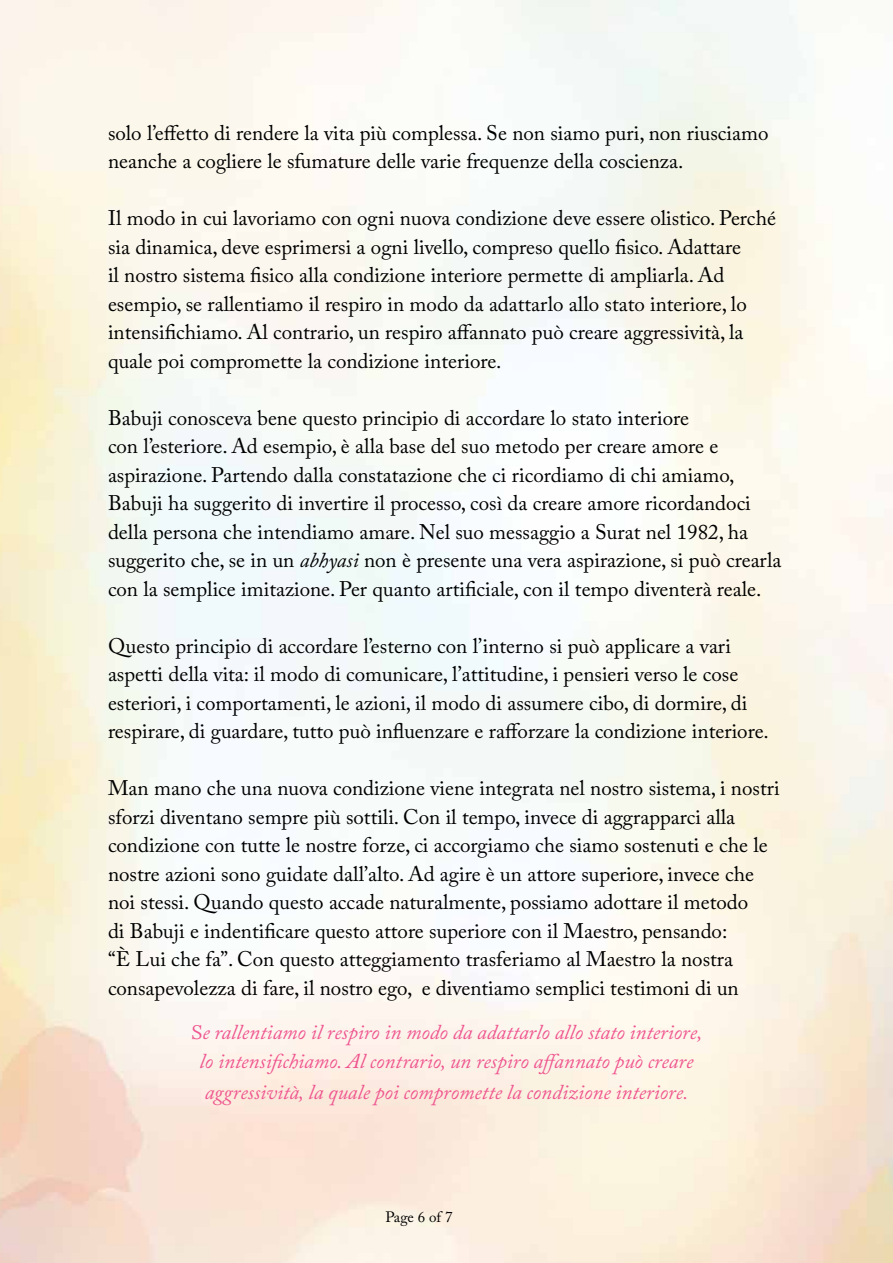
<style>
.page{position:relative;width:893px;height:1263px;background:#fff}
.page>*{position:absolute;margin:0;border:0;box-sizing:border-box;transform-origin:0 0}
.t1{font:21px/28.5px "Adobe Caslon Pro";color:#000}
.t2{font:italic 21px/28.5px "Adobe Caslon Pro";color:#ef558f;text-align:center}
.t3{font:15px "Adobe Caslon Pro";color:#000}
.s1{font-style:italic}
.s2{font-family:"Lora";font-size:19.5px}
</style>
<div class="page">
<p class="t1" style="left:108px;top:118px;width:662px">solo l’effetto di rendere la vita più complessa. Se non siamo puri, non riusciamo neanche a cogliere le sfumature delle varie frequenze della coscienza.</p>
<p class="t1" style="left:108px;top:203px;width:669px">Il modo in cui lavoriamo con ogni nuova condizione deve essere olistico. Perché sia dinamica, deve esprimersi a ogni livello, compreso quello fisico. Adattare<br>il nostro sistema fisico alla condizione interiore permette di ampliarla. Ad esempio, se rallentiamo il respiro in modo da adattarlo allo stato interiore, lo intensifichiamo. Al contrario, un respiro affannato può creare aggressività, la quale poi compromette la condizione interiore.</p>
<p class="t1" style="left:108px;top:403px;width:675px">Babuji conosceva bene questo principio di accordare lo stato interiore<br>con l’esteriore. Ad esempio, è alla base del suo metodo per creare amore e aspirazione. Partendo dalla constatazione che ci ricordiamo di chi amiamo, Babuji ha suggerito di invertire il processo, così da creare amore ricordandoci della persona che intendiamo amare. Nel suo messaggio a Surat nel 1982, ha suggerito che, se in un <span class="s1">abhyasi</span> non è presente una vera aspirazione, si può crearla con la semplice imitazione. Per quanto artificiale, con il tempo diventerà reale.</p>
<p class="t1" style="left:108px;top:631px;width:662px">Questo principio di accordare l’esterno con l’interno si può applicare a vari aspetti della vita: il modo di comunicare, l’attitudine, i pensieri verso le cose esteriori, i comportamenti, le azioni, il modo di assumere cibo, di dormire, di respirare, di guardare, tutto può influenzare e rafforzare la condizione interiore.</p>
<p class="t1" style="left:108px;top:773px;width:673px">Man mano che una nuova condizione viene integrata nel nostro sistema, i nostri sforzi diventano sempre più sottili. Con il tempo, invece di aggrapparci alla condizione con tutte le nostre forze, ci accorgiamo che siamo sostenuti e che le nostre azioni sono guidate dall’alto. Ad agire è un attore superiore, invece che noi stessi. Quando questo accade naturalmente, possiamo adottare il metodo<br>di Babuji e indentificare questo attore superiore con il Maestro, pensando:<br>“È Lui che fa”. Con questo atteggiamento trasferiamo al Maestro la nostra consapevolezza di fare, il nostro ego, e diventiamo semplici testimoni di un</p>
<p class="t2" style="left:191px;top:1017px;width:512px"><span class="s2">S</span>e rallentiamo il respiro in modo da adattarlo allo stato interiore, lo intensifichiamo. Al contrario, un respiro affannato può creare</p>
<p class="t2" style="left:205px;top:1077px;width:485px">aggressività, la quale poi compromette la condizione interiore.</p>
<p class="t3" style="left:385px;top:1208px;width:69px">Page 6 of 7</p>
</div>
